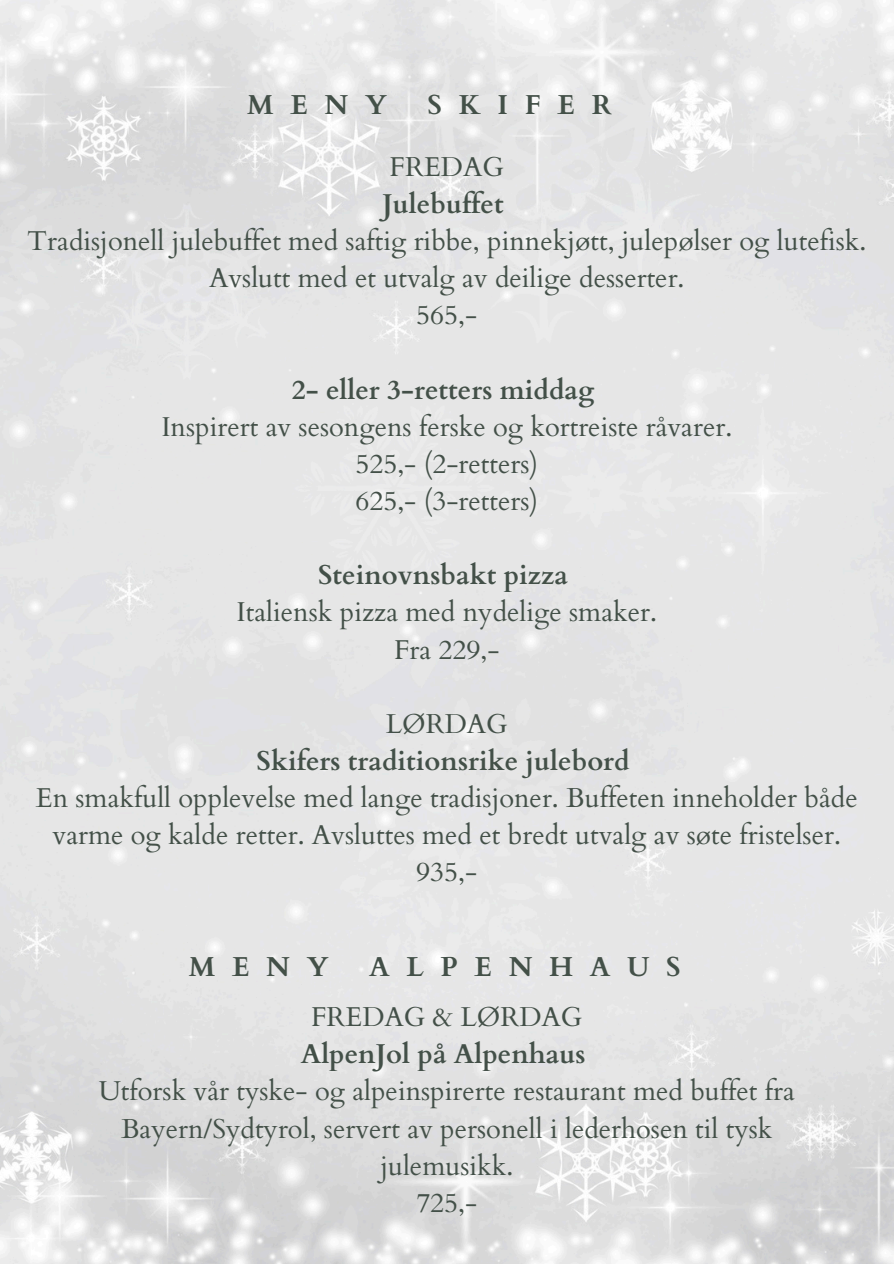
<style>
.page{position:relative;width:894px;height:1264px;background:#fff}
.page>*{position:absolute;margin:0;border:0;box-sizing:border-box;transform-origin:0 0}
.t1{font:700 27.45px "Cardo";letter-spacing:.605em;color:#435048}
.t2{font:27.3px/37.2px "Cardo";color:#435048;text-align:center}
.t3{font:700 27.3px "Cardo";color:#435048}
</style>
<div class="page">
<img style="left:0;top:0;width:893px;height:1263px">
<h1 class="t1" style="left:247px;top:87px;width:141px">MENY</h1>
<h1 class="t1" style="left:427px;top:87px;width:186px">SKIFER</h1>
<p class="t2" style="left:389px;top:148px;width:116px">FREDAG</p>
<p class="t3" style="left:382px;top:186px;width:123px">Julebuffet</p>
<p class="t2" style="left:27px;top:223px;width:840px">Tradisjonell julebuffet med saftig ribbe, pinnekjøtt, julepølser og lutefisk.<br>Avslutt med et utvalg av deilige desserter.</p>
<p class="t2" style="left:416px;top:297px;width:62px">565,-</p>
<p class="t3" style="left:292px;top:371px;width:304px">2- eller 3-retters middag</p>
<p class="t2" style="left:161px;top:408px;width:572px">Inspirert av sesongens ferske og kortreiste råvarer.</p>
<p class="t2" style="left:355px;top:445px;width:184px">525,- (2-retters)</p>
<p class="t2" style="left:355px;top:483px;width:184px">625,- (3-retters)</p>
<p class="t3" style="left:318px;top:557px;width:251px">Steinovnsbakt pizza</p>
<p class="t2" style="left:236px;top:594px;width:422px">Italiensk pizza med nydelige smaker.</p>
<p class="t2" style="left:394px;top:631px;width:107px">Fra 229,-</p>
<p class="t2" style="left:385px;top:705px;width:123px">LØRDAG</p>
<p class="t3" style="left:256px;top:743px;width:374px">Skifers traditionsrike julebord</p>
<p class="t2" style="left:36px;top:780px;width:823px">En smakfull opplevelse med lange tradisjoner. Buffeten inneholder både varme og kalde retter. Avsluttes med et bredt utvalg av søte fristelser.</p>
<p class="t2" style="left:416px;top:854px;width:62px">935,-</p>
<h1 class="t1" style="left:189px;top:948px;width:141px">MENY</h1>
<h1 class="t1" style="left:369px;top:948px;width:313px">ALPENHAUS</h1>
<p class="t2" style="left:311px;top:998px;width:273px">FREDAG &amp; LØRDAG</p>
<p class="t3" style="left:301px;top:1036px;width:286px">AlpenJol på Alpenhaus</p>
<p class="t2" style="left:99px;top:1073px;width:697px">Utforsk vår tyske- og alpeinspirerte restaurant med buffet fra<br>Bayern/Sydtyrol, servert av personell i lederhosen til tysk julemusikk.</p>
<p class="t2" style="left:416px;top:1184px;width:62px">725,-</p>
</div>
